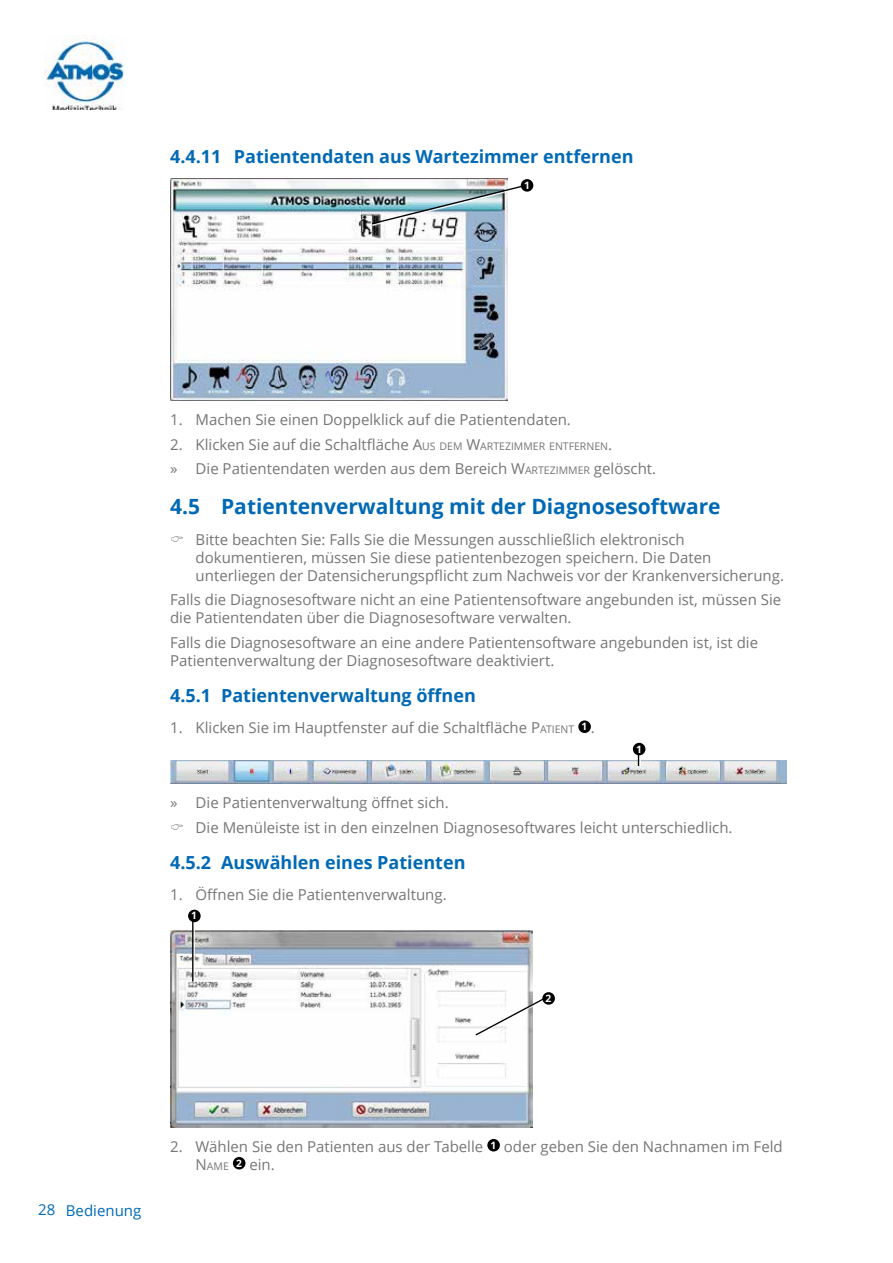
<style>
.page{position:relative;width:893px;height:1263px;background:#fff}
.page>*{position:absolute;margin:0;border:0;box-sizing:border-box;transform-origin:0 0}
.t1{font:700 21px "Open Sans";color:#0069b4}
.t2{font:700 18px "Open Sans";color:#0069b4}
.t3{font:15px/18px "Open Sans";color:#777576}
.t4{font:15px "Open Sans";color:#0069b4}
.t5{font:700 10.2px "Open Sans";color:#fff}
.s1{font-style:inherit}
.s2{font-size:10.5px}
</style>
<div class="page">
<img style="left:45px;top:35px;width:80px;height:75px">
<img style="left:171px;top:178px;width:337px;height:222px">
<svg style="left:372px;top:225px;width:136px;height:1px"></svg>
<img style="left:371px;top:184px;width:154px;height:41px">
<div style="left:521px;top:179px;width:12px;height:13px;background:#000;border-radius:50%"></div>
<div style="left:578px;top:720px;width:13px;height:13px;background:#000;border-radius:50%"></div>
<img style="left:170px;top:760px;width:617px;height:24px">
<svg style="left:638px;top:755px;width:2px;height:11px"></svg>
<div style="left:633px;top:743px;width:12px;height:12px;background:#000;border-radius:50%"></div>
<img style="left:170px;top:930px;width:362px;height:197px">
<hr style="left:193px;top:919px;width:2px;height:63px;background:#fff">
<hr style="left:192px;top:919px;width:1px;height:62px;background:#000">
<svg style="left:474px;top:997px;width:68px;height:40px"></svg>
<div style="left:188px;top:910px;width:13px;height:12px;background:#000;border-radius:50%"></div>
<div style="left:542px;top:992px;width:13px;height:13px;background:#000;border-radius:50%"></div>
<div style="left:487px;top:1139px;width:13px;height:12px;background:#000;border-radius:50%"></div>
<div style="left:233px;top:1157px;width:12px;height:12px;background:#000;border-radius:50%"></div>
<p class="t2" style="left:170px;top:143px;width:465px">4.4.11 Patientendaten aus Wartezimmer entfernen</p>
<p class="t5" style="left:524px;top:178px;width:7px">1</p>
<p class="t3" style="left:170px;top:411px;width:402px">1. Machen Sie einen Doppelklick auf die Patientendaten.</p>
<p class="t3" style="left:170px;top:432px;width:488px;line-height:24.5px">2. Klicken Sie auf die Schaltfläche <span class="s1">A</span><span class="s2">US DEM</span> <span class="s1">W</span><span class="s2">ARTEZIMMER ENTFERNEN</span>.<br>» Die Patientendaten werden aus dem Bereich <span class="s1">W</span><span class="s2">ARTEZIMMER</span> gelöscht.</p>
<h1 class="t1" style="left:170px;top:492px;width:552px">4.5 Patientenverwaltung mit der Diagnosesoftware</h1>
<p class="t3" style="left:196px;top:530px;width:590px">Bitte beachten Sie: Falls Sie die Messungen ausschließlich elektronisch dokumentieren, müssen Sie diese patientenbezogen speichern. Die Daten unterliegen der Datensicherungspflicht zum Nachweis vor der Krankenversicherung.</p>
<p class="t3" style="left:170px;top:590px;width:613px">Falls die Diagnosesoftware nicht an eine Patientensoftware angebunden ist, müssen Sie die Patientendaten über die Diagnosesoftware verwalten.</p>
<p class="t3" style="left:170px;top:633px;width:589px">Falls die Diagnosesoftware an eine andere Patientensoftware angebunden ist, ist die<br>Patientenverwaltung der Diagnosesoftware deaktiviert.</p>
<p class="t2" style="left:170px;top:683px;width:307px">4.5.1 Patientenverwaltung öffnen</p>
<p class="t3" style="left:170px;top:718px;width:426px">1. Klicken Sie im Hauptfenster auf die Schaltfläche <span class="s1">P</span><span class="s2">ATIENT</span> <sup>1</sup> .</p>
<p class="t5" style="left:636px;top:742px;width:7px">1</p>
<p class="t3" style="left:196px;top:790px;width:538px;line-height:24.3px;text-indent:-26px">» Die Patientenverwaltung öffnet sich.<br>Die Menüleiste ist in den einzelnen Diagnosesoftwares leicht unterschiedlich.</p>
<p class="t2" style="left:170px;top:850px;width:297px">4.5.2 Auswählen eines Patienten</p>
<p class="t3" style="left:170px;top:885px;width:278px">1. Öffnen Sie die Patientenverwaltung.</p>
<p class="t5" style="left:191px;top:908px;width:7px">1</p>
<p class="t5" style="left:546px;top:991px;width:7px">2</p>
<p class="t4" style="left:38px;top:1200px;width:105px">28 Bedienung</p>
<p class="t3" style="left:196px;top:1137px;width:589px;text-indent:-26px">2. Wählen Sie den Patienten aus der Tabelle <sup>1</sup> oder geben Sie den Nachnamen im Feld<br><span class="s1">N</span><span class="s2">AME</span> <sup>2</sup> ein.</p>
</div>
